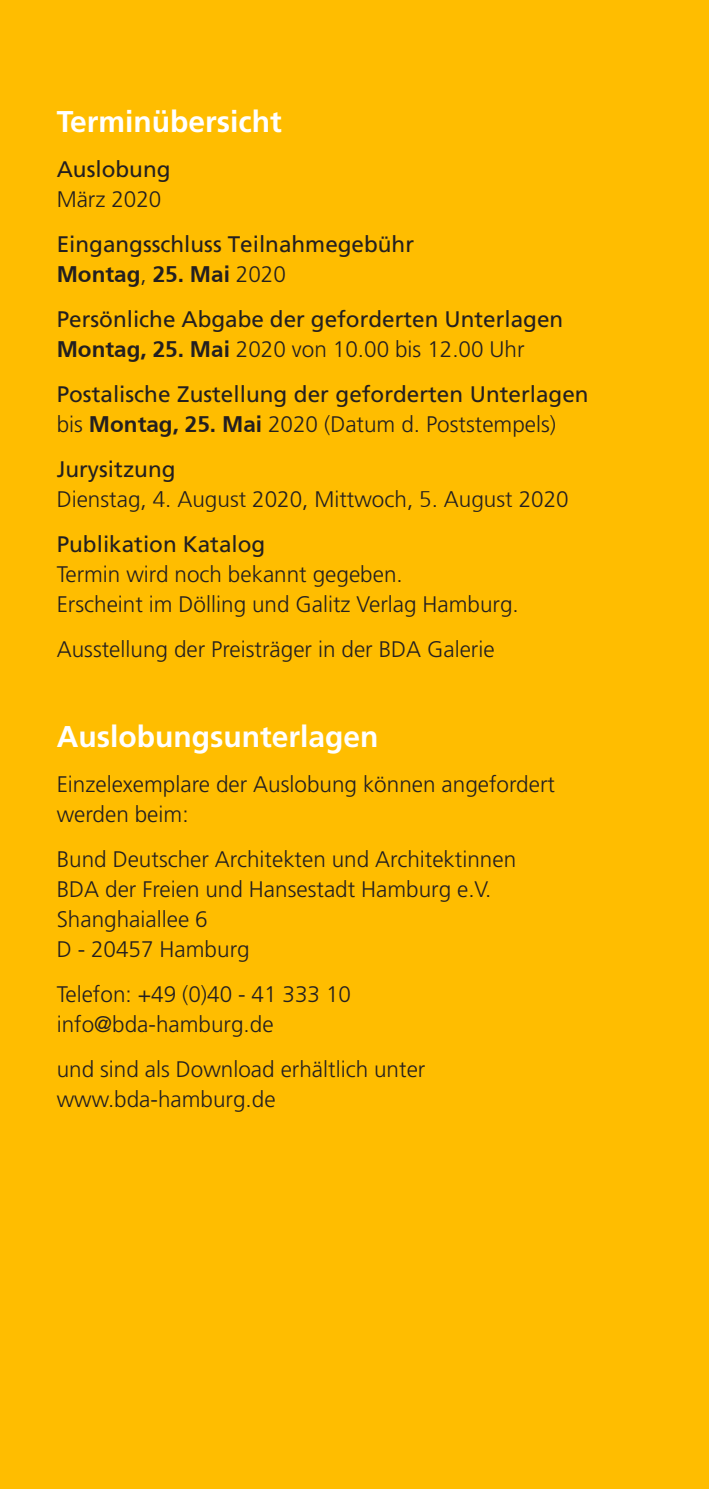
<style>
.page{position:relative;width:709px;height:1489px;background:#fff}
.page>*{position:absolute;margin:0;border:0;box-sizing:border-box;transform-origin:0 0}
.t1{font:700 30px "Frutiger";color:#fff}
.t2{font:300 22.5px/30px "Frutiger";color:#231f20}
.t3{font:22.5px/30.5px "Frutiger";color:#231f20}
.t4{font:700 22.5px "BDA Frutiger";color:#231f20}
.s1{font-family:"Frutiger";font-weight:300}
.s2{font-family:"BDA Frutiger";font-weight:700}
.s3{font-weight:300}
.s4{font-weight:400}
.s5{font-family:"BDA Frutiger"}
</style>
<div class="page">
<div style="left:0;top:0;width:709px;height:1488px;background:#ffbd00"></div>
<h1 class="t1" style="left:57px;top:104px;width:227px">Terminübersicht</h1>
<p class="t3" style="left:57px;top:153px;width:115px">Auslobung</p>
<p class="t2" style="left:57px;top:184px;width:106px">März 2020</p>
<p class="t3" style="left:57px;top:228px;width:359px">Eingangsschluss Teilnahmegebühr</p>
<p class="t4" style="left:57px;top:261px;width:231px">Montag<span class="s1">,</span> 25. Mai <span class="s1">2020</span></p>
<p class="t3" style="left:57px;top:303px;width:508px">Persönliche Abgabe der geforderten Unterlagen<br><span class="s2">Montag, 25. Mai</span> <span class="s3">2020 von 10.00 bis 12.00 Uhr</span></p>
<p class="t3" style="left:57px;top:378px;width:533px">Postalische Zustellung der geforderten Unterlagen <span class="s3">bis</span> <span class="s2">Montag, 25. Mai</span> <span class="s3">2020 (Datum d. Poststempels)</span></p>
<p class="t2" style="left:57px;top:454px;width:513px"><span class="s4">Jurysitzung<br></span>Dienstag, <span class="s5">4</span>. <span class="s5">August</span> 2020, Mittwoch, <span class="s5">5</span>. <span class="s5">August</span> 2020</p>
<p class="t3" style="left:57px;top:528px;width:210px">Publikation Katalog</p>
<p class="t2" style="left:57px;top:559px;width:463px">Termin wird noch bekannt gegeben.<br>Erscheint im Dölling und Galitz Verlag Hamburg.</p>
<p class="t2" style="left:57px;top:634px;width:439px">Ausstellung der Preisträger in der BDA Galerie</p>
<h1 class="t1" style="left:57px;top:719px;width:323px">Auslobungsunterlagen</h1>
<p class="t2" style="left:57px;top:769px;width:500px">Einzelexemplare der Auslobung können angefordert werden beim:</p>
<p class="t2" style="left:57px;top:844px;width:461px">Bund Deutscher Architekten und Architektinnen<br>BDA der Freien und Hansestadt Hamburg e.V.<br>Shanghaiallee 6<br>D - 20457 Hamburg</p>
<p class="t2" style="left:57px;top:979px;width:296px">Telefon: +49 (0)40 - 41 333 10 info@bda-hamburg.de</p>
<p class="t2" style="left:57px;top:1054px;width:370px">und sind als Download erhältlich unter www.bda-hamburg.de</p>
</div>
